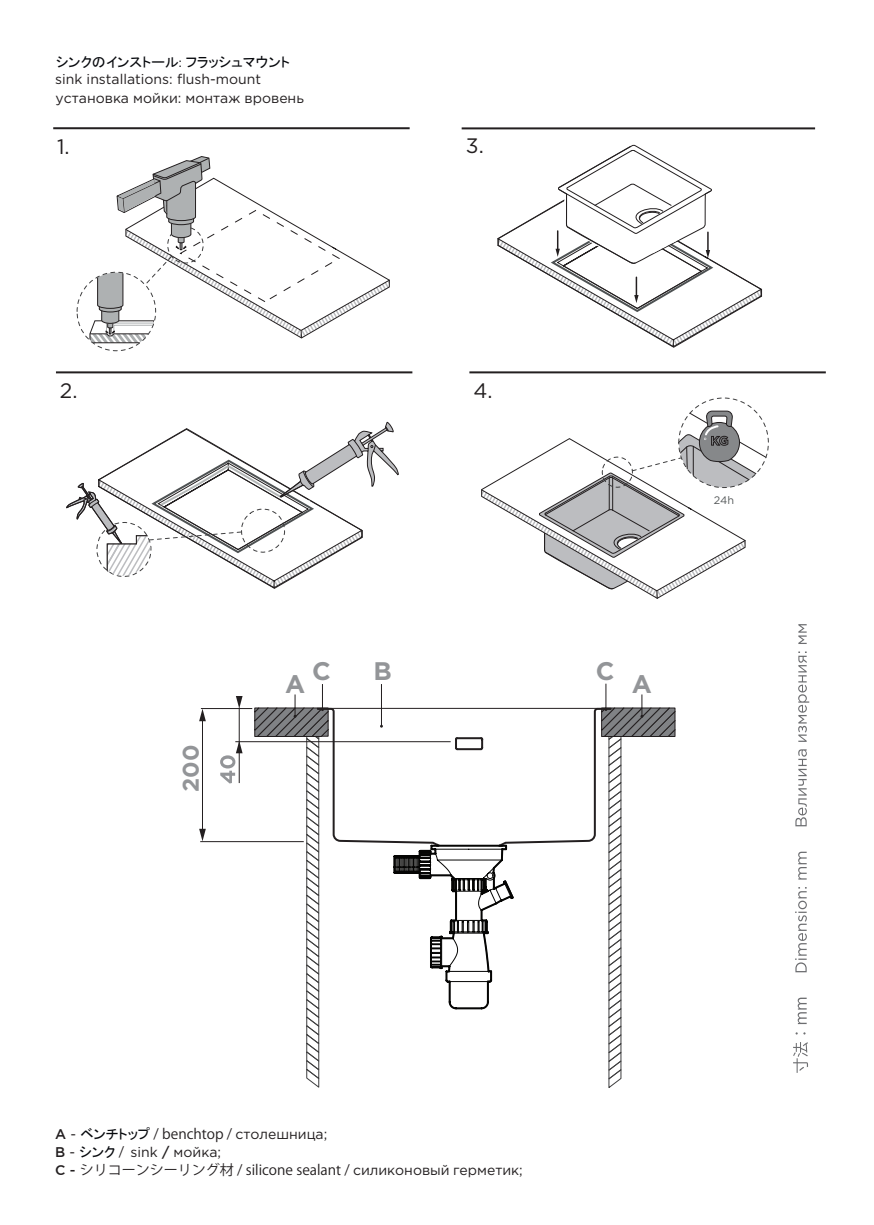
<style>
.page{position:relative;width:874px;height:1225px;background:#fff}
.page>*{position:absolute;margin:0;border:0;box-sizing:border-box;transform-origin:0 0}
.t1{font:700 25.4px "Gotham Pro";color:#939598}
.t2{font:700 22.6px "Gotham Pro";color:#939598}
.t3{font:20.8px "Gotham Pro";color:#231f20}
.t4{font:14px/18px "Gotham Pro";color:#231f20}
.t5{font:14px "Koz Go Pr 6 N";color:#231f20}
.t6{font:14px "MS P Gothic";color:#06080c}
.t7{font:10.8px "Gotham Pro";color:#55595a}
.s1{font-weight:500}
.s2{font-family:"MS P Gothic";color:#06080c}
.s3{font-family:"Koz Go Pr 6 N"}
.s4{font-family:"Gotham Pro";font-weight:500}
.s5{font-family:"Gotham Pro"}
</style>
<div class="page">
<svg style="left:793px;top:1042px;width:14px;height:30px"></svg>
<svg style="left:797px;top:997px;width:9px;height:27px"></svg>
<svg style="left:795px;top:887px;width:11px;height:85px"></svg>
<svg style="left:798px;top:851px;width:8px;height:28px"></svg>
<svg style="left:795px;top:749px;width:11px;height:77px"></svg>
<svg style="left:798px;top:651px;width:10px;height:91px"></svg>
<svg style="left:798px;top:624px;width:8px;height:20px"></svg>
<hr style="left:56px;top:371px;width:356px;height:2px;background:#231f20">
<hr style="left:469px;top:371px;width:356px;height:2px;background:#231f20">
<hr style="left:53px;top:127px;width:356px;height:2px;background:#231f20">
<hr style="left:461px;top:127px;width:353px;height:2px;background:#231f20">
<svg style="left:254px;top:683px;width:421px;height:405px"></svg>
<hr style="left:457px;top:737px;width:24px;height:2px;background:#231f20">
<hr style="left:457px;top:748px;width:24px;height:2px;background:#231f20">
<hr style="left:436px;top:844px;width:66px;height:2px;background:#050504">
<hr style="left:201px;top:708px;width:51px;height:1px;background:#231f20">
<hr style="left:235px;top:741px;width:215px;height:1px;background:#231f20">
<hr style="left:200px;top:841px;width:103px;height:1px;background:#231f20">
<hr style="left:202px;top:719px;width:1px;height:112px;background:#231f20">
<svg style="left:199px;top:708px;width:7px;height:13px"></svg>
<svg style="left:199px;top:829px;width:7px;height:12px"></svg>
<svg style="left:236px;top:696px;width:6px;height:12px"></svg>
<hr style="left:239px;top:707px;width:1px;height:76px;background:#231f20">
<svg style="left:220px;top:741px;width:22px;height:42px"></svg>
<svg style="left:497px;top:144px;width:263px;height:203px"></svg>
<svg style="left:481px;top:410px;width:287px;height:188px"></svg>
<svg style="left:89px;top:156px;width:300px;height:187px"></svg>
<svg style="left:66px;top:422px;width:333px;height:167px"></svg>
<p class="t6" style="left:56px;top:55px;width:235px">シンクのインストール: フラッシュマウント</p>
<p class="t4" style="left:55px;top:70px;width:207px">sink installations: flush-mount</p>
<p class="t4" style="left:56px;top:89px;width:250px">установка мойки: монтаж вровень</p>
<h3 class="t3" style="left:57px;top:135px;width:14px">1.</h3>
<h3 class="t3" style="left:465px;top:134px;width:19px">3.</h3>
<h3 class="t3" style="left:60px;top:379px;width:19px">2.</h3>
<h3 class="t3" style="left:473px;top:379px;width:21px">4.</h3>
<p class="t7" style="left:713px;top:494px;width:22px">24h</p>
<h2 class="t2" style="left:177px;top:791px;width:49px;rotate:-90deg">200</h2>
<h1 class="t1" style="left:312px;top:656px;width:20px">C</h1>
<h1 class="t1" style="left:373px;top:656px;width:20px">B</h1>
<h1 class="t1" style="left:595px;top:656px;width:20px">C</h1>
<h1 class="t1" style="left:285px;top:669px;width:22px">A</h1>
<h1 class="t1" style="left:631px;top:669px;width:22px">A</h1>
<p class="t4" style="left:55px;top:1125px;width:273px"><span class="s1">A</span> - <span class="s2">ベンチトップ</span> <span class="s3">/ benchtop /</span> столешница;<br><span class="s1">B</span> - <span class="s2">シンク</span> <span class="s3">/</span> sink <span class="s1">/</span> мойка;</p>
<p class="t5" style="left:55px;top:1162px;width:468px"><span class="s4">С -</span> シリコーンシーリング材 / silicone sealant / <span class="s5">силиконовый герметик;</span></p>
</div>
